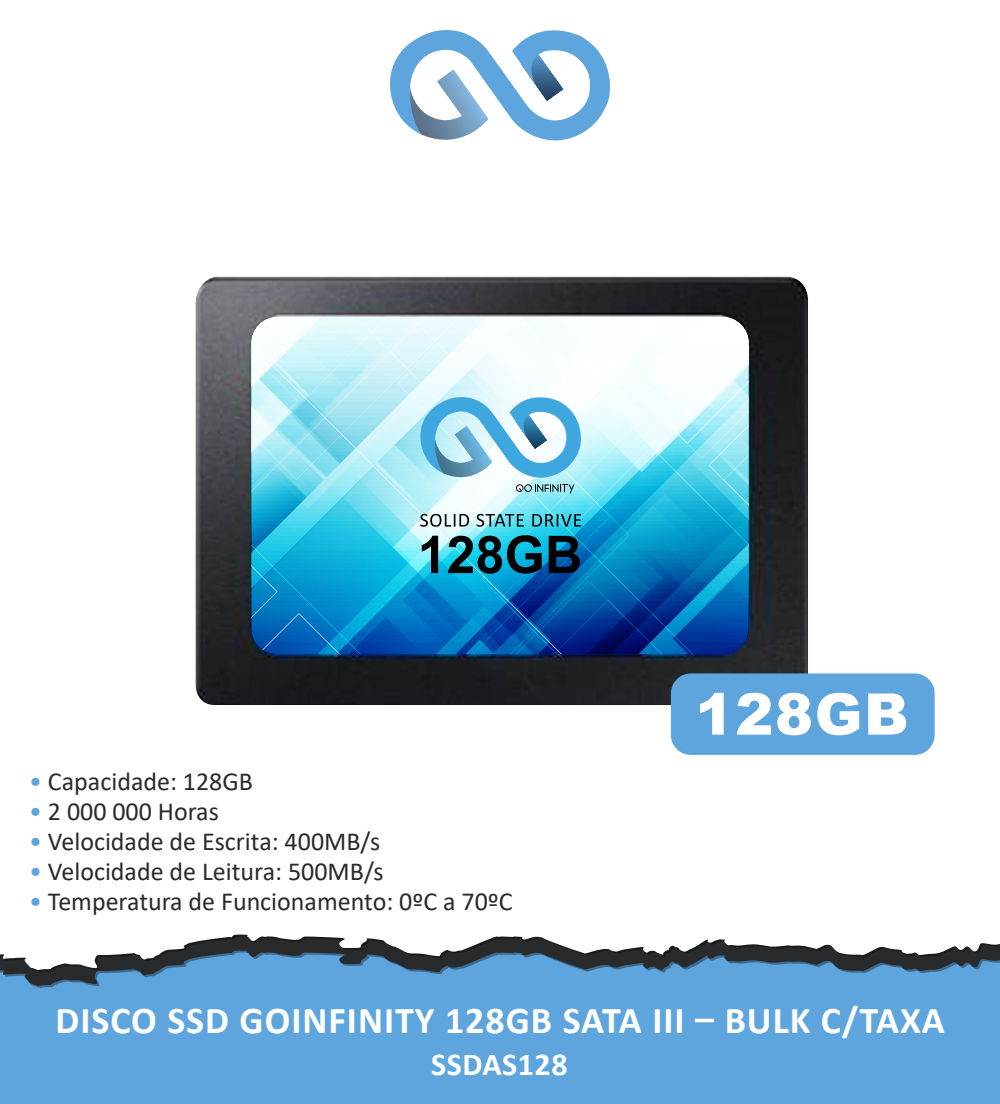
<style>
.page{position:relative;width:1000px;height:1104px;background:#fff}
.page>*{position:absolute;margin:0;border:0;box-sizing:border-box;transform-origin:0 0}
.t1{font:900 57.4px "Arial";letter-spacing:.025em;color:#fff}
.t2{font:700 38px "Calibri";letter-spacing:.025em;color:#fff}
.t3{font:700 32px "Calibri";letter-spacing:.015em;color:#fff}
.t4{font:26px "Calibri";color:#292a2b}
.s1{color:#5ea5de}
</style>
<div class="page">
<div style="left:0;top:93px;width:1000px;height:1010px;background:#5ea5de"></div>
<div style="left:0;top:93px;width:1000px;height:877px;background:#fff"></div>
<svg style="left:387px;top:30px;width:231px;height:132px"></svg>
<img style="left:192px;top:276px;width:617px;height:430px">
<div style="left:671px;top:673px;width:264px;height:81px;background:#5ea5de;border-radius:20px"></div>
<svg style="left:251px;top:317px;width:498px;height:337px;background:#71bcda"></svg>
<p class="t4" style="left:29px;top:762px;width:225px"><span class="s1">•</span> Capacidade: 128GB</p>
<p class="t4" style="left:29px;top:792px;width:191px"><span class="s1">•</span> 2 000 000 Horas</p>
<p class="t4" style="left:29px;top:822px;width:353px"><span class="s1">•</span> Velocidade de Escrita: 400MB/s</p>
<p class="t4" style="left:29px;top:852px;width:356px"><span class="s1">•</span> Velocidade de Leitura: 500MB/s</p>
<p class="t4" style="left:29px;top:882px;width:485px"><span class="s1">•</span> Temperatura de Funcionamento: 0ºC a 70ºC</p>
<h1 class="t1" style="left:695px;top:672px;width:215px">128GB</h1>
<h2 class="t2" style="left:56px;top:992px;width:891px">DISCO SSD GOINFINITY 128GB SATA III – BULK C/TAXA</h2>
<p class="t3" style="left:431px;top:1041px;width:138px">SSDAS128</p>
</div>
